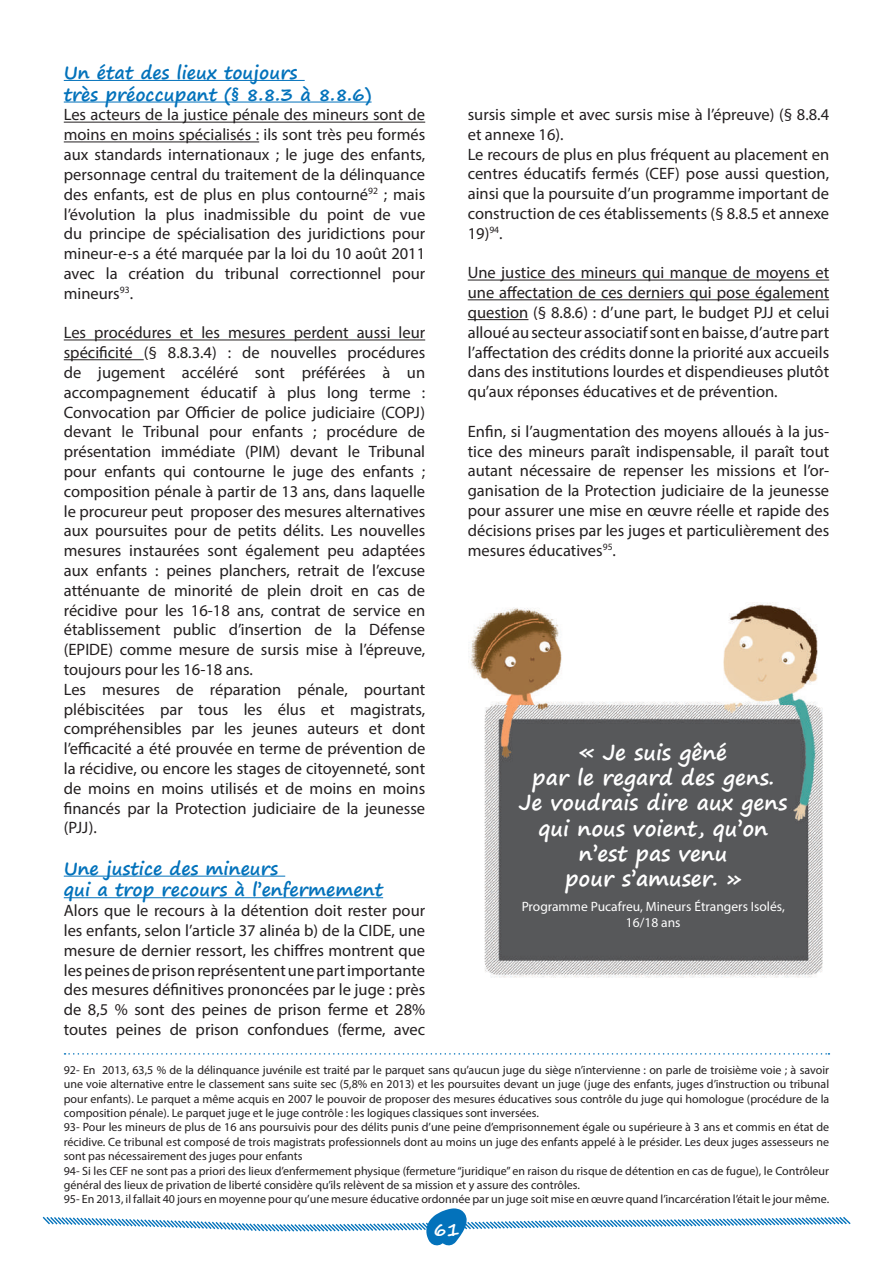
<style>
.page{position:relative;width:893px;height:1263px;background:#fff}
.page>*{position:absolute;margin:0;border:0;box-sizing:border-box;transform-origin:0 0}
.t1{font:700 21px/25.2px "Segoe Print";color:#fff;text-align:center}
.t2{font:700 18px/21.6px "Segoe Print";color:#0372bb}
.t3{font:700 18px "Segoe Print";color:#fff}
.t4{font:16.5px/19.8px "Myriad Pro";color:#231f20;text-align:justify}
.t5{font:13.5px/16.2px "Myriad Pro";color:#fff;text-align:center}
.t6{font:12px/14.4px "Myriad Pro";color:#231f20}
</style>
<div class="page">
<svg style="left:42px;top:1208px;width:809px;height:38px"></svg>
<hr style="left:64px;top:80px;width:241px;height:1px;background:#0372bb">
<hr style="left:64px;top:102px;width:308px;height:1px;background:#0372bb">
<hr style="left:64px;top:122px;width:361px;height:1px;background:#231f20">
<hr style="left:64px;top:142px;width:195px;height:1px;background:#231f20">
<hr style="left:64px;top:340px;width:361px;height:1px;background:#231f20">
<hr style="left:64px;top:359px;width:80px;height:1px;background:#231f20">
<hr style="left:64px;top:876px;width:221px;height:1px;background:#0372bb">
<hr style="left:64px;top:897px;width:319px;height:1px;background:#0372bb">
<hr style="left:468px;top:280px;width:361px;height:1px;background:#231f20">
<hr style="left:468px;top:299px;width:361px;height:1px;background:#231f20">
<hr style="left:468px;top:319px;width:60px;height:1px;background:#231f20">
<svg style="left:65px;top:1053px;width:764px;height:1px"></svg>
<img style="left:469px;top:602px;width:354px;height:376px">
<p class="t2" style="left:64px;top:61px;width:309px">Un état des lieux toujours<br>très préoccupant (§ 8.8.3 à 8.8.6)</p>
<p class="t4" style="left:64px;top:105px;width:363px">Les acteurs de la justice pénale des mineurs sont de moins en moins spécialisés : ils sont très peu formés aux standards internationaux ; le juge des enfants, personnage central du traitement de la délinquance des enfants, est de plus en plus contourné<sup>92</sup> ; mais l’évolution la plus inadmissible du point de vue du principe de spécialisation des juridictions pour mineur-e-s a été marquée par la loi du 10 août 2011 avec la création du tribunal correctionnel pour mineurs<sup>93</sup>.</p>
<p class="t4" style="left:64px;top:323px;width:363px;text-align:left">Les procédures et les mesures perdent aussi leur spécificité (§ 8.8.3.4) : de nouvelles procédures de jugement accéléré sont préférées à un accompagnement éducatif à plus long terme :<br>Convocation par Officier de police judiciaire (COPJ) devant le Tribunal pour enfants ; procédure de présentation immédiate (PIM) devant le Tribunal pour enfants qui contourne le juge des enfants ; composition pénale à partir de 13 ans, dans laquelle le procureur peut proposer des mesures alternatives aux poursuites pour de petits délits. Les nouvelles mesures instaurées sont également peu adaptées aux enfants : peines planchers, retrait de l’excuse atténuante de minorité de plein droit en cas de récidive pour les 16-18 ans, contrat de service en établissement public d’insertion de la Défense (EPIDE) comme mesure de sursis mise à l’épreuve, toujours pour les 16-18 ans.<br>Les mesures de réparation pénale, pourtant plébiscitées par tous les élus et magistrats, compréhensibles par les jeunes auteurs et dont l’efficacité a été prouvée en terme de prévention de la récidive, ou encore les stages de citoyenneté, sont de moins en moins utilisés et de moins en moins financés par la Protection judiciaire de la jeunesse (PJJ).</p>
<p class="t2" style="left:64px;top:857px;width:321px">Une justice des mineurs<br>qui a trop recours à l’enfermement</p>
<p class="t4" style="left:64px;top:900px;width:363px">Alors que le recours à la détention doit rester pour les enfants, selon l’article 37 alinéa b) de la CIDE, une mesure de dernier ressort, les chiffres montrent que les peines de prison représentent une part importante des mesures définitives prononcées par le juge : près de 8,5 % sont des peines de prison ferme et 28% toutes peines de prison confondues (ferme, avec</p>
<p class="t4" style="left:468px;top:104px;width:363px;text-align:left">sursis simple et avec sursis mise à l’épreuve) (§ 8.8.4 et annexe 16).<br>Le recours de plus en plus fréquent au placement en centres éducatifs fermés (CEF) pose aussi question, ainsi que la poursuite d’un programme important de construction de ces établissements (§ 8.8.5 et annexe 19)<sup>94</sup>.</p>
<p class="t4" style="left:468px;top:263px;width:363px">Une justice des mineurs qui manque de moyens et une affectation de ces derniers qui pose également question (§ 8.8.6) : d’une part, le budget PJJ et celui alloué au secteur associatif sont en baisse, d’autre part l’affectation des crédits donne la priorité aux accueils dans des institutions lourdes et dispendieuses plutôt qu’aux réponses éducatives et de prévention.</p>
<p class="t4" style="left:468px;top:421px;width:363px">Enfin, si l’augmentation des moyens alloués à la jus&shy;tice des mineurs paraît indispensable, il paraît tout autant nécessaire de repenser les missions et l’or&shy;ganisation de la Protection judiciaire de la jeunesse pour assurer une mise en œuvre réelle et rapide des décisions prises par les juges et particulièrement des mesures éducatives<sup>95</sup>.</p>
<p class="t1" style="left:519px;top:739px;width:269px">« Je suis gêné<br>par le regard des gens.<br>Je voudrais dire aux gens qui nous voient, qu’on n’est pas venu<br>pour s’amuser. »</p>
<p class="t5" style="left:522px;top:898px;width:265px">Programme Pucafreu, Mineurs Étrangers Isolés,<br>16/18 ans</p>
<p class="t6" style="left:64px;top:1062px;width:767px">92- En 2013, 63,5 % de la délinquance juvénile est traité par le parquet sans qu’aucun juge du siège n’intervienne : on parle de troisième voie ; à savoir une voie alternative entre le classement sans suite sec (5,8% en 2013) et les poursuites devant un juge (juge des enfants, juges d’instruction ou tribunal pour enfants). Le parquet a même acquis en 2007 le pouvoir de proposer des mesures éducatives sous contrôle du juge qui homologue (procédure de la composition pénale). Le parquet juge et le juge contrôle : les logiques classiques sont inversées.<br>93- Pour les mineurs de plus de 16 ans poursuivis pour des délits punis d’une peine d’emprisonnement égale ou supérieure à 3 ans et commis en état de récidive. Ce tribunal est composé de trois magistrats professionnels dont au moins un juge des enfants appelé à le présider. Les deux juges assesseurs ne sont pas nécessairement des juges pour enfants<br>94- Si les CEF ne sont pas a priori des lieux d’enfermement physique (fermeture “juridique” en raison du risque de détention en cas de fugue), le Contrôleur général des lieux de privation de liberté considère qu’ils relèvent de sa mission et y assure des contrôles.<br>95- En 2013, il fallait 40 jours en moyenne pour qu’une mesure éducative ordonnée par un juge soit mise en œuvre quand l’incarcération l’était le jour même.</p>
<p class="t3" style="left:433px;top:1213px;width:28px">61</p>
</div>
